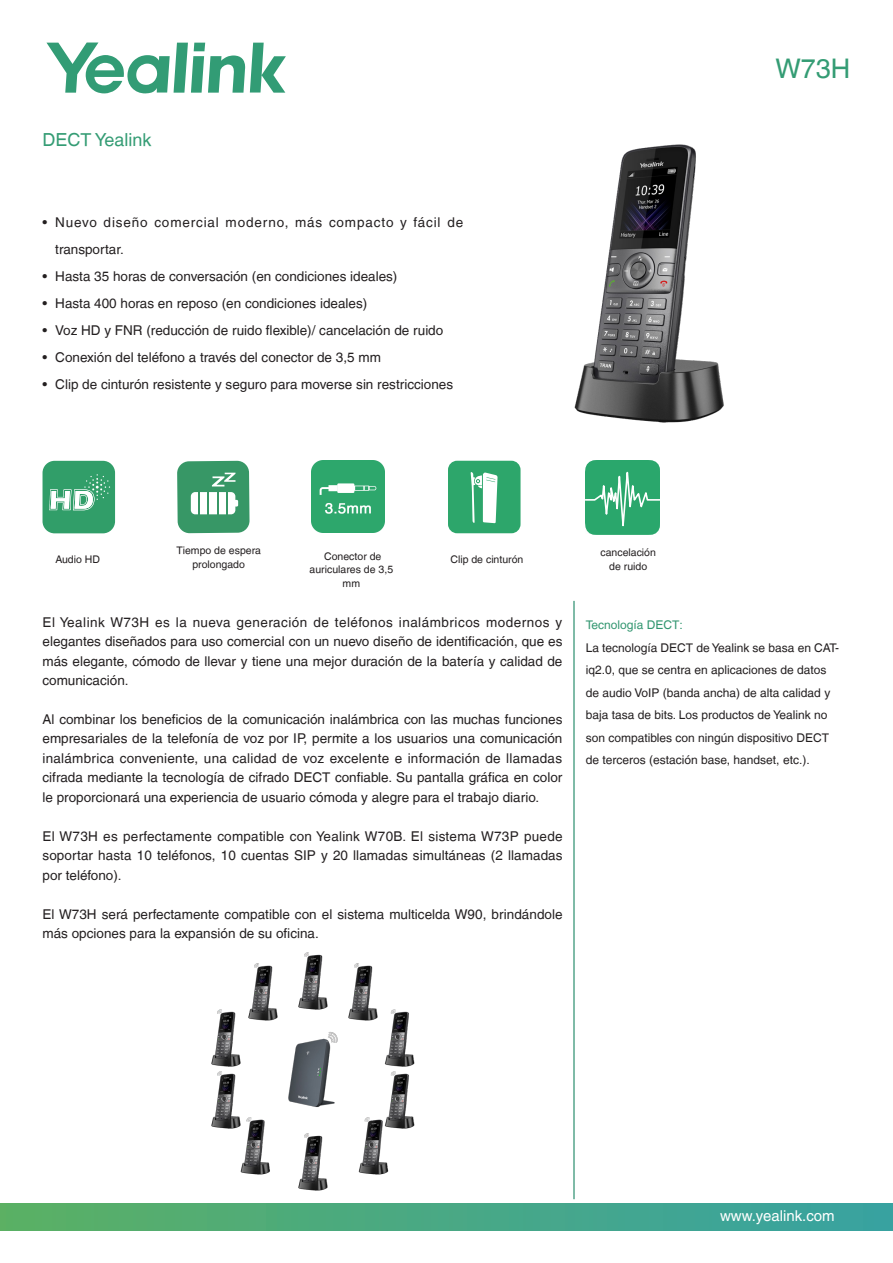
<style>
.page{position:relative;width:893px;height:1263px;background:#fff}
.page>*{position:absolute;margin:0;border:0;box-sizing:border-box;transform-origin:0 0}
.机型名{font:27px "Helvetica LT";color:#349c74}
.h-机型介绍{font:18px "Helvetica LT";color:#349c74}
.t1{font:15px "Helvetica LT";color:#fff}
.p-key_feature{font:13.5px/19.5px "Helvetica LT";color:#231f20;text-align:justify}
.p-key_feature-2{font:13.5px/27px "Helvetica LT";letter-spacing:.065em;color:#231f20}
.机型介绍{font:12px/22.5px "Helvetica LT";color:#231f20}
.机型介绍-2{font:12px "Helvetica LT";color:#329670}
.p-图标{font:10.5px/13.6px "Helvetica LT";color:#231f20;text-align:center}
</style>
<div class="page">
<svg style="left:46px;top:43px;width:240px;height:50px"></svg>
<div style="left:0;top:1203px;width:893px;height:27px;background:linear-gradient(to right,#5ab065,#38a2a2)"></div>
<hr style="left:574px;top:601px;width:1px;height:598px;background:#007852">
<div style="left:43px;top:461px;width:72px;height:72px;background:#319e69;border-radius:12px"></div>
<svg style="left:49px;top:474px;width:61px;height:36px"></svg>
<svg style="left:448px;top:461px;width:73px;height:72px;background:#51b584"></svg>
<svg style="left:177px;top:461px;width:73px;height:72px"></svg>
<img style="left:312px;top:460px;width:72px;height:72px">
<svg style="left:585px;top:460px;width:75px;height:75px;background:#43b17d"></svg>
<img style="left:574px;top:144px;width:150px;height:279px">
<img style="left:187px;top:952px;width:254px;height:259px">
<p class="h-机型介绍" style="left:43px;top:129px;width:110px">DECT Yealink</p>
<p class="p-key_feature-2" style="left:55px;top:209px;width:409px;text-indent:-13px">• Nuevo diseño comercial moderno, más compacto y fácil de transportar.</p>
<p class="p-key_feature" style="left:43px;top:267px;width:356px">• Hasta 35 horas de conversación (en condiciones ideales)</p>
<p class="p-key_feature" style="left:43px;top:294px;width:326px">• Hasta 400 horas en reposo (en condiciones ideales)</p>
<p class="p-key_feature" style="left:43px;top:321px;width:402px">• Voz HD y FNR (reducción de ruido flexible)/ cancelación de ruido</p>
<p class="p-key_feature" style="left:43px;top:348px;width:340px">• Conexión del teléfono a través del conector de 3,5 mm</p>
<p class="p-key_feature" style="left:43px;top:375px;width:412px">• Clip de cinturón resistente y seguro para moverse sin restricciones</p>
<p class="机型名" style="left:775px;top:53px;width:77px">W73H</p>
<p class="p-图标" style="left:176px;top:544px;width:86px">Tiempo de espera prolongado</p>
<p class="p-图标" style="left:310px;top:549px;width:85px">Conector de auriculares de 3,5 mm</p>
<p class="p-图标" style="left:450px;top:553px;width:74px">Clip de cinturón</p>
<p class="p-图标" style="left:600px;top:546px;width:57px">cancelación de ruido</p>
<p class="p-key_feature" style="left:43px;top:612px;width:521px">El Yealink W73H es la nueva generación de teléfonos inalámbricos modernos y elegantes diseñados para uso comercial con un nuevo diseño de identificación, que es más elegante, cómodo de llevar y tiene una mejor duración de la batería y calidad de comunicación.</p>
<p class="p-key_feature" style="left:43px;top:709px;width:521px">Al combinar los beneficios de la comunicación inalámbrica con las muchas funciones empresariales de la telefonía de voz por IP, permite a los usuarios una comunicación inalámbrica conveniente, una calidad de voz excelente e información de llamadas cifrada mediante la tecnología de cifrado DECT confiable. Su pantalla gráfica en color le proporcionará una experiencia de usuario cómoda y alegre para el trabajo diario.</p>
<p class="p-key_feature" style="left:43px;top:826px;width:522px">El W73H es perfectamente compatible con Yealink W70B. El sistema W73P puede soportar hasta 10 teléfonos, 10 cuentas SIP y 20 llamadas simultáneas (2 llamadas por teléfono).</p>
<p class="p-key_feature" style="left:43px;top:904px;width:522px">El W73H será perfectamente compatible con el sistema multicelda W90, brindándole más opciones para la expansión de su oficina.</p>
<p class="p-图标" style="left:55px;top:552px;width:46px">Audio HD</p>
<p class="机型介绍-2" style="left:586px;top:618px;width:99px">Tecnología DECT:</p>
<p class="机型介绍" style="left:586px;top:636px;width:255px">La tecnología DECT de Yealink se basa en CAT&shy;iq2.0, que se centra en aplicaciones de datos de audio VoIP (banda ancha) de alta calidad y baja tasa de bits. Los productos de Yealink no son compatibles con ningún dispositivo DECT de terceros (estación base, handset, etc.).</p>
<p class="t1" style="left:720px;top:1207px;width:116px">www.yealink.com</p>
</div>
